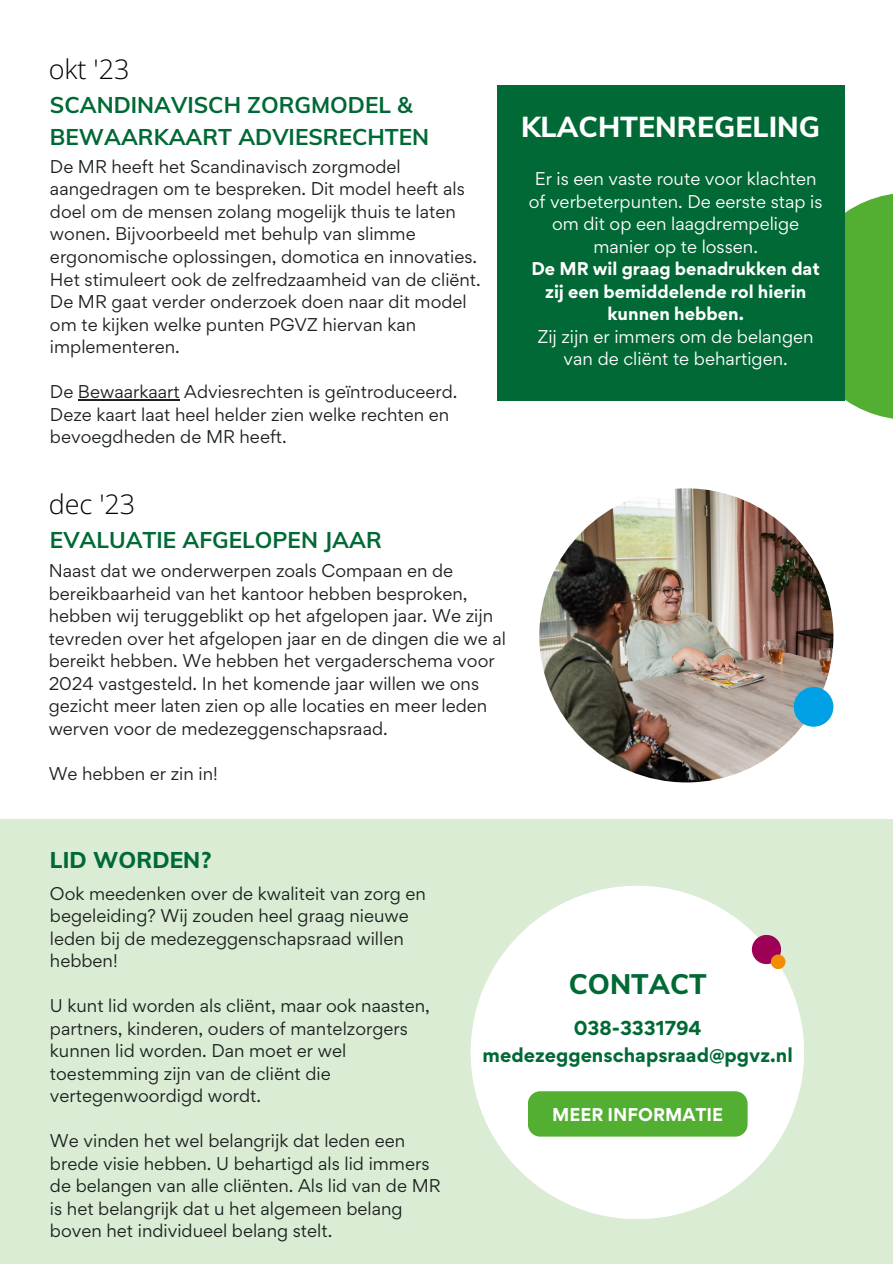
<style>
.page{position:relative;width:893px;height:1264px;background:#fff}
.page>*{position:absolute;margin:0;border:0;box-sizing:border-box;transform-origin:0 0}
.t1{font:28.5px "RTL Bayan Black";color:#fff}
.t2{font:27.9px "RTL Bayan Black";color:#006935}
.t3{font:300 27px "Open Sans";color:#000}
.t4{font:22.5px/31.5px "RTL Bayan Bold";color:#006935}
.t5{font:22.5px "RTL Bayan Black";color:#006935}
.t6{font:700 18px "Gordita";color:#006935}
.t7{font:16.5px/22.5px "Gordita";color:#1c211f}
.t8{font:16.5px/22.5px "Gordita";color:#fff;text-align:center}
.t9{font:700 16.5px/22.5px "Gordita";color:#fff;text-align:center}
</style>
<div class="page">
<div style="left:0;top:819px;width:892px;height:444px;background:#daecd4"></div>
<div style="left:470px;top:885px;width:334px;height:334px;background:#fff;border-radius:50%"></div>
<div style="left:751px;top:934px;width:30px;height:30px;background:#9d0054;border-radius:50%"></div>
<svg style="left:795px;top:193px;width:97px;height:226px;background:#67b74e"></svg>
<div style="left:497px;top:85px;width:347px;height:315px;background:#006935"></div>
<div style="left:528px;top:1091px;width:219px;height:45px;background:#53af31;border-radius:12px"></div>
<div style="left:770px;top:954px;width:15px;height:15px;background:#f28c00;border-radius:50%"></div>
<img style="left:539px;top:488px;width:294px;height:294px;border-radius:50%">
<div style="left:793px;top:687px;width:40px;height:39px;background:#00a1e4;border-radius:50%"></div>
<hr style="left:78px;top:399px;width:102px;height:1px;background:#1c211f">
<p class="t3" style="left:49px;top:50px;width:82px">okt '23</p>
<p class="t4" style="left:50px;top:89px;width:381px">SCANDINAVISCH ZORGMODEL &amp;<br>BEWAARKAART ADVIESRECHTEN</p>
<p class="t7" style="left:50px;top:155px;width:432px">De MR heeft het Scandinavisch zorgmodel aangedragen om te bespreken. Dit model heeft als doel om de mensen zolang mogelijk thuis te laten wonen. Bijvoorbeeld met behulp van slimme ergonomische oplossingen, domotica en innovaties.<br>Het stimuleert ook de zelfredzaamheid van de cliënt.<br>De MR gaat verder onderzoek doen naar dit model om te kijken welke punten PGVZ hiervan kan implementeren.</p>
<p class="t7" style="left:50px;top:380px;width:409px">De Bewaarkaart Adviesrechten is geïntroduceerd.<br>Deze kaart laat heel helder zien welke rechten en bevoegdheden de MR heeft.</p>
<p class="t3" style="left:49px;top:485px;width:88px">dec '23</p>
<p class="t4" style="left:50px;top:524px;width:333px">EVALUATIE AFGELOPEN JAAR</p>
<p class="t7" style="left:49px;top:559px;width:459px">Naast dat we onderwerpen zoals Compaan en de bereikbaarheid van het kantoor hebben besproken, hebben wij teruggeblikt op het afgelopen jaar. We zijn tevreden over het afgelopen jaar en de dingen die we al bereikt hebben. We hebben het vergaderschema voor 2024 vastgesteld. In het komende jaar willen we ons gezicht meer laten zien op alle locaties en meer leden werven voor de medezeggenschapsraad.</p>
<p class="t7" style="left:49px;top:761px;width:171px">We hebben er zin in!</p>
<p class="t1" style="left:521px;top:109px;width:300px">KLACHTENREGELING</p>
<p class="t8" style="left:528px;top:167px;width:295px">Er is een vaste route voor klachten of verbeterpunten. De eerste stap is om dit op een laagdrempelige manier op te lossen.</p>
<p class="t9" style="left:531px;top:257px;width:290px">De MR wil graag benadrukken dat zij een bemiddelende rol hierin kunnen hebben.</p>
<p class="t8" style="left:537px;top:325px;width:277px">Zij zijn er immers om de belangen van de cliënt te behartigen.</p>
<p class="t5" style="left:50px;top:845px;width:162px">LID WORDEN?</p>
<p class="t7" style="left:50px;top:881px;width:377px">Ook meedenken over de kwaliteit van zorg en begeleiding? Wij zouden heel graag nieuwe leden bij de medezeggenschapsraad willen hebben!</p>
<p class="t7" style="left:50px;top:994px;width:381px">U kunt lid worden als cliënt, maar ook naasten, partners, kinderen, ouders of mantelzorgers kunnen lid worden. Dan moet er wel toestemming zijn van de cliënt die vertegenwoordigd wordt.</p>
<p class="t7" style="left:50px;top:1129px;width:392px">We vinden het wel belangrijk dat leden een brede visie hebben. U behartigd als lid immers de belangen van alle cliënten. Als lid van de MR is het belangrijk dat u het algemeen belang boven het individueel belang stelt.</p>
<p class="t2" style="left:568px;top:966px;width:139px">CONTACT</p>
<p class="t6" style="left:573px;top:1016px;width:129px">038-3331794</p>
<p class="t6" style="left:482px;top:1043px;width:311px">medezeggenschapsraad@pgvz.nl</p>
<p class="t9" style="left:552px;top:1102px;width:172px">MEER INFORMATIE</p>
</div>
